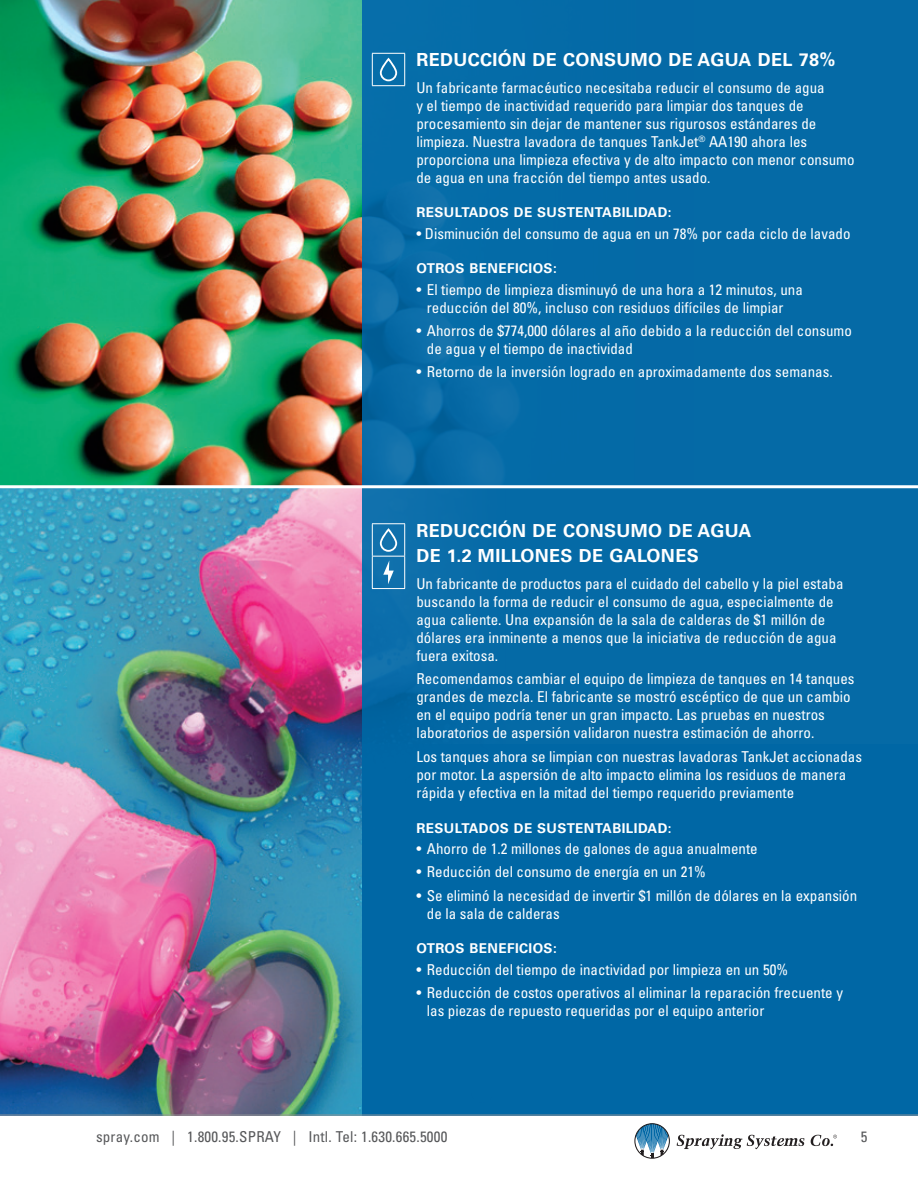
<style>
.page{position:relative;width:918px;height:1188px;background:#fff}
.page>*{position:absolute;margin:0;border:0;box-sizing:border-box;transform-origin:0 0}
.subhead{font:700 18px/25.5px "Univers LT Std";letter-spacing:.02em;color:#fff}
.body{font:condensed 15px/18px "Univers LT Std";color:#fff}
.t1{font:condensed 15px "Univers LT Std";letter-spacing:.015em;color:#57585a}
.Light_subhead{font:700 13.5px "Univers LT Std";letter-spacing:.03em;color:#fff}
</style>
<div class="page">
<img style="left:0;top:488px;width:362px;height:627px">
<img style="left:0;top:0;width:362px;height:485px">
<div style="left:362px;top:0;width:556px;height:1116px;background:#0067a5"></div>
<hr style="left:0;top:485px;width:918px;height:3px;background:#fff">
<hr style="left:372px;top:523px;width:33px;height:1px;background:#fff">
<hr style="left:372px;top:524px;width:1px;height:32px;background:#fff">
<hr style="left:404px;top:524px;width:1px;height:32px;background:#fff">
<hr style="left:372px;top:556px;width:33px;height:1px;background:#fff">
<hr style="left:372px;top:557px;width:1px;height:31px;background:#fff">
<hr style="left:404px;top:557px;width:1px;height:31px;background:#fff">
<hr style="left:372px;top:588px;width:33px;height:1px;background:#fff">
<svg style="left:380px;top:528px;width:17px;height:24px"></svg>
<svg style="left:383px;top:560px;width:11px;height:24px"></svg>
<hr style="left:372px;top:53px;width:33px;height:1px;background:#fff">
<hr style="left:372px;top:54px;width:1px;height:31px;background:#fff">
<hr style="left:404px;top:54px;width:1px;height:31px;background:#fff">
<hr style="left:372px;top:85px;width:33px;height:1px;background:#fff">
<svg style="left:380px;top:58px;width:17px;height:23px"></svg>
<hr style="left:0;top:1115px;width:918px;height:1px;background:#939598">
<svg style="left:634px;top:1123px;width:36px;height:36px"></svg>
<svg style="left:677px;top:1134px;width:127px;height:15px"></svg>
<svg style="left:811px;top:1135px;width:26px;height:11px"></svg>
<p class="subhead" style="left:416px;top:47px;width:421px">REDUCCIÓN DE CONSUMO DE AGUA DEL 78%</p>
<p class="body" style="left:416px;top:78px;width:440px">Un fabricante farmacéutico necesitaba reducir el consumo de agua<br>y el tiempo de inactividad requerido para limpiar dos tanques de procesamiento sin dejar de mantener sus rigurosos estándares de limpieza. Nuestra lavadora de tanques TankJet<sup>®</sup> AA190 ahora les proporciona una limpieza efectiva y de alto impacto con menor consumo de agua en una fracción del tiempo antes usado.</p>
<p class="Light_subhead" style="left:416px;top:205px;width:257px">RESULTADOS DE SUSTENTABILIDAD:</p>
<p class="body" style="left:416px;top:224px;width:436px">• Disminución del consumo de agua en un 78% por cada ciclo de lavado</p>
<p class="Light_subhead" style="left:416px;top:261px;width:142px">OTROS BENEFICIOS:</p>
<p class="body" style="left:416px;top:280px;width:388px;text-align:center">• El tiempo de limpieza disminuyó de una hora a 12 minutos, una reducción del 80%, incluso con residuos difíciles de limpiar</p>
<p class="body" style="left:427px;top:322px;width:427px;text-indent:-10px">• Ahorros de $774,000 dólares al año debido a la reducción del consumo de agua y el tiempo de inactividad</p>
<p class="body" style="left:416px;top:363px;width:418px">• Retorno de la inversión logrado en aproximadamente dos semanas.</p>
<p class="subhead" style="left:416px;top:518px;width:337px">REDUCCIÓN DE CONSUMO DE AGUA<br>DE 1.2 MILLONES DE GALONES</p>
<p class="body" style="left:416px;top:574px;width:429px">Un fabricante de productos para el cuidado del cabello y la piel estaba buscando la forma de reducir el consumo de agua, especialmente de agua caliente. Una expansión de la sala de calderas de $1 millón de dólares era inminente a menos que la iniciativa de reducción de agua fuera exitosa.</p>
<p class="body" style="left:416px;top:670px;width:440px">Recomendamos cambiar el equipo de limpieza de tanques en 14 tanques grandes de mezcla. El fabricante se mostró escéptico de que un cambio en el equipo podría tener un gran impacto. Las pruebas en nuestros laboratorios de aspersión validaron nuestra estimación de ahorro.</p>
<p class="body" style="left:416px;top:747px;width:447px">Los tanques ahora se limpian con nuestras lavadoras TankJet accionadas por motor. La aspersión de alto impacto elimina los residuos de manera rápida y efectiva en la mitad del tiempo requerido previamente</p>
<p class="Light_subhead" style="left:416px;top:820px;width:257px">RESULTADOS DE SUSTENTABILIDAD:</p>
<p class="body" style="left:416px;top:839px;width:343px">• Ahorro de 1.2 millones de galones de agua anualmente</p>
<p class="body" style="left:416px;top:863px;width:291px">• Reducción del consumo de energía en un 21%</p>
<p class="body" style="left:427px;top:886px;width:432px;text-indent:-10px">• Se eliminó la necesidad de invertir $1 millón de dólares en la expansión de la sala de calderas</p>
<p class="Light_subhead" style="left:416px;top:941px;width:142px">OTROS BENEFICIOS:</p>
<p class="body" style="left:416px;top:960px;width:373px">• Reducción del tiempo de inactividad por limpieza en un 50%</p>
<p class="body" style="left:427px;top:984px;width:418px;text-indent:-10px">• Reducción de costos operativos al eliminar la reparación frecuente y las piezas de repuesto requeridas por el equipo anterior</p>
<p class="t1" style="left:96px;top:1128px;width:353px">spray.com | 1.800.95.SPRAY | Intl. Tel: 1.630.665.5000</p>
<p class="t1" style="left:861px;top:1128px;width:8px">5</p>
</div>
